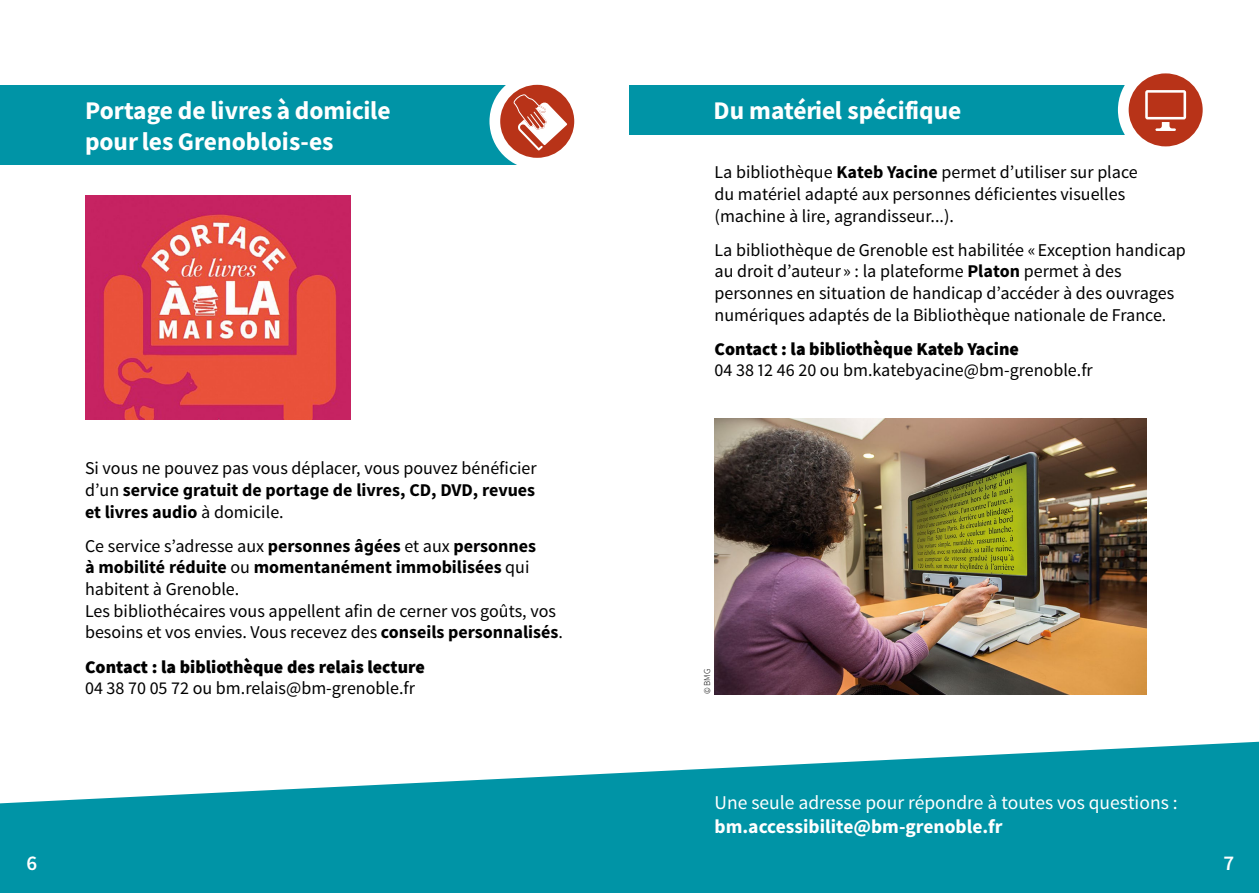
<style>
.page{position:relative;width:1259px;height:893px;background:#fff}
.page>*{position:absolute;margin:0;border:0;box-sizing:border-box;transform-origin:0 0}
.t1{font:25.5px/30.6px "Source Sans Variable";color:#fff}
.t2{font:600 21px "Source Sans Pro";color:#fff}
.t3{font:19.5px "Source Sans Pro";color:#fff}
.t4{font:700 19.5px "Source Sans Pro";color:#fff}
.t5{font:18px/21.6px "Source Sans Pro";color:#000}
.t6{font:900 18px "Source Sans Pro";color:#000}
.t7{font:300 9px "Source Sans Pro";color:#000}
.s1{font-weight:700}
</style>
<div class="page">
<svg style="left:0;top:742px;width:1259px;height:151px;fill:#0094a6"></svg>
<div style="left:0;top:85px;width:523px;height:80px;background:#0094a6"></div>
<div style="left:489px;top:73px;width:96px;height:96px;background:#fff;border-radius:50%"></div>
<div style="left:500px;top:85px;width:74px;height:73px;background:#b83318;border-radius:50%"></div>
<svg style="left:513px;top:94px;width:54px;height:57px"></svg>
<div style="left:629px;top:85px;width:546px;height:50px;background:#0094a6"></div>
<div style="left:1118px;top:62px;width:95px;height:96px;background:#fff;border-radius:50%"></div>
<div style="left:1128px;top:73px;width:74px;height:73px;background:#b83318;border-radius:50%"></div>
<svg style="left:1145px;top:90px;width:41px;height:41px"></svg>
<img style="left:714px;top:419px;width:432px;height:275px">
<img style="left:85px;top:195px;width:265px;height:224px">
<h1 class="t1" style="left:85px;top:96px;width:307px">Portage de livres à domicile pour les Grenoblois-es</h1>
<p class="t5" style="left:85px;top:458px;width:453px;text-align:justify">Si vous ne pouvez pas vous déplacer, vous pouvez bénéficier d’un <span class="s1">service gratuit de portage de livres, CD, DVD, revues et livres audio</span> à domicile.</p>
<p class="t5" style="left:85px;top:535px;width:479px">Ce service s’adresse aux <span class="s1">personnes âgées</span> et aux <span class="s1">personnes<br>à mobilité réduite</span> ou <span class="s1">momentanément immobilisées</span> qui habitent à Grenoble.<br>Les bibliothécaires vous appellent afin de cerner vos goûts, vos besoins et vos envies. Vous recevez des <span class="s1">conseils personnalisés</span>.</p>
<p class="t6" style="left:85px;top:654px;width:341px">Contact : la bibliothèque des relais lecture</p>
<p class="t5" style="left:85px;top:678px;width:331px">04 38 70 05 72 ou bm.relais@bm-grenoble.fr</p>
<p class="t2" style="left:26px;top:850px;width:12px">6</p>
<h1 class="t1" style="left:713px;top:96px;width:249px">Du matériel spécifique</h1>
<p class="t5" style="left:714px;top:162px;width:425px">La bibliothèque <span class="s1">Kateb Yacine</span> permet d’utiliser sur place du matériel adapté aux personnes déficientes visuelles (machine à lire, agrandisseur...).</p>
<p class="t5" style="left:714px;top:239px;width:473px">La bibliothèque de Grenoble est habilitée «Exception handicap au droit d’auteur » : la plateforme <span class="s1">Platon</span> permet à des personnes en situation de handicap d’accéder à des ouvrages numériques adaptés de la Bibliothèque nationale de France.</p>
<p class="t6" style="left:714px;top:336px;width:306px">Contact : la bibliothèque Kateb Yacine</p>
<p class="t5" style="left:714px;top:360px;width:380px">04 38 12 46 20 ou bm.katebyacine@bm-grenoble.fr</p>
<p class="t7" style="left:702px;top:694px;width:27px;rotate:-90deg">© BMG</p>
<p class="t3" style="left:714px;top:790px;width:464px">Une seule adresse pour répondre à toutes vos questions :</p>
<p class="t4" style="left:714px;top:814px;width:290px">bm.accessibilite@bm-grenoble.fr</p>
<p class="t2" style="left:1223px;top:850px;width:12px">7</p>
</div>
